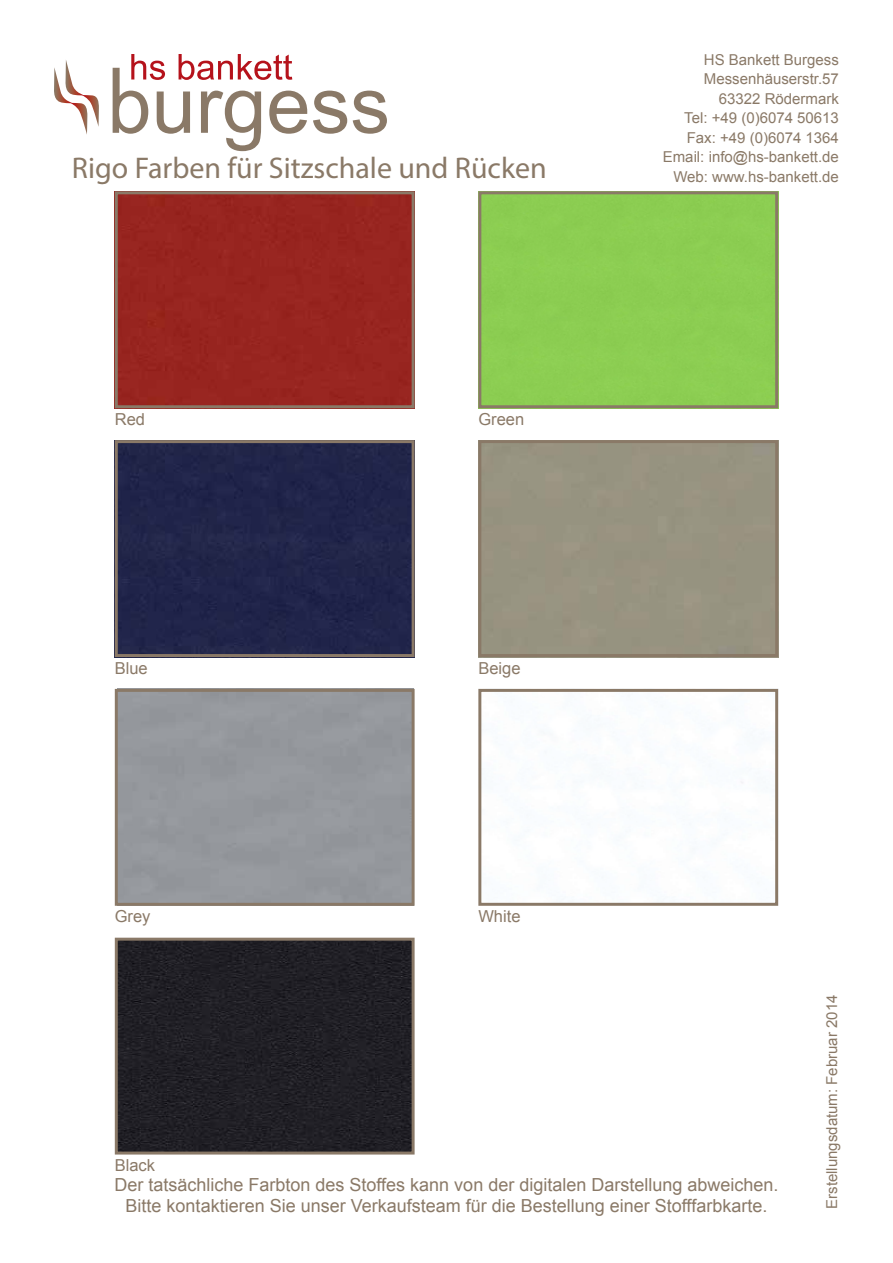
<style>
.page{position:relative;width:893px;height:1263px;background:#fff}
.page>*{position:absolute;margin:0;border:0;box-sizing:border-box;transform-origin:0 0}
.t1{font:30px "Myriad Pro";color:#8a7967}
.t2{font:18px/21.6px "Arial";color:#8a7967;text-align:center}
.t3{font:16.5px "Arial";color:#8a7967}
.t4{font:15px/19.5px "Arial";color:#8a7967;text-align:right}
</style>
<div class="page">
<img style="left:119px;top:942px;width:292px;height:208px">
<div style="left:119px;top:444px;width:292px;height:209px;background:#212549"></div>
<div style="left:482px;top:195px;width:292px;height:209px;background:#8cce52"></div>
<div style="left:119px;top:195px;width:292px;height:209px;background:#97241f"></div>
<div style="left:115px;top:440px;width:300px;height:217px;border:3px solid #8a7967"></div>
<div style="left:478px;top:440px;width:300px;height:217px;border:3px solid #8a7967"></div>
<div style="left:115px;top:191px;width:300px;height:217px;border:3px solid #8a7967"></div>
<div style="left:478px;top:191px;width:300px;height:217px;border:3px solid #8a7967"></div>
<div style="left:115px;top:689px;width:300px;height:217px;border:3px solid #8a7967"></div>
<div style="left:478px;top:689px;width:300px;height:217px;border:3px solid #8a7967"></div>
<div style="left:115px;top:938px;width:300px;height:216px;border:3px solid #8a7967"></div>
<svg style="left:313px;top:91px;width:34px;height:43px"></svg>
<svg style="left:353px;top:91px;width:34px;height:43px"></svg>
<svg style="left:113px;top:54px;width:194px;height:97px"></svg>
<svg style="left:54px;top:60px;width:45px;height:75px"></svg>
<h1 class="t1" style="left:72px;top:149px;width:477px">Rigo Farben für Sitzschale und Rücken</h1>
<p class="t3" style="left:115px;top:408px;width:32px">Red</p>
<p class="t3" style="left:478px;top:408px;width:47px">Green</p>
<p class="t3" style="left:115px;top:657px;width:35px">Blue</p>
<p class="t3" style="left:478px;top:657px;width:44px">Beige</p>
<p class="t3" style="left:115px;top:906px;width:37px">Grey</p>
<p class="t3" style="left:478px;top:906px;width:44px">White</p>
<p class="t4" style="left:663px;top:50px;width:178px">HS Bankett Burgess<br>Messenhäuserstr.57<br>63322 Rödermark<br>Tel: +49 (0)6074 50613<br>Fax: +49 (0)6074 1364<br>Email: info@hs-bankett.de<br>Web: www.hs-bankett.de</p>
<p class="t3" style="left:115px;top:1155px;width:42px">Black</p>
<p class="t2" style="left:114px;top:1174px;width:665px">Der tatsächliche Farbton des Stoffes kann von der digitalen Darstellung abweichen.<br>Bitte kontaktieren Sie unser Verkaufsteam für die Bestellung einer Stofffarbkarte.</p>
<p class="t4" style="left:822px;top:1209px;width:216px;rotate:-90deg">Erstellungsdatum: Februar 2014</p>
</div>
